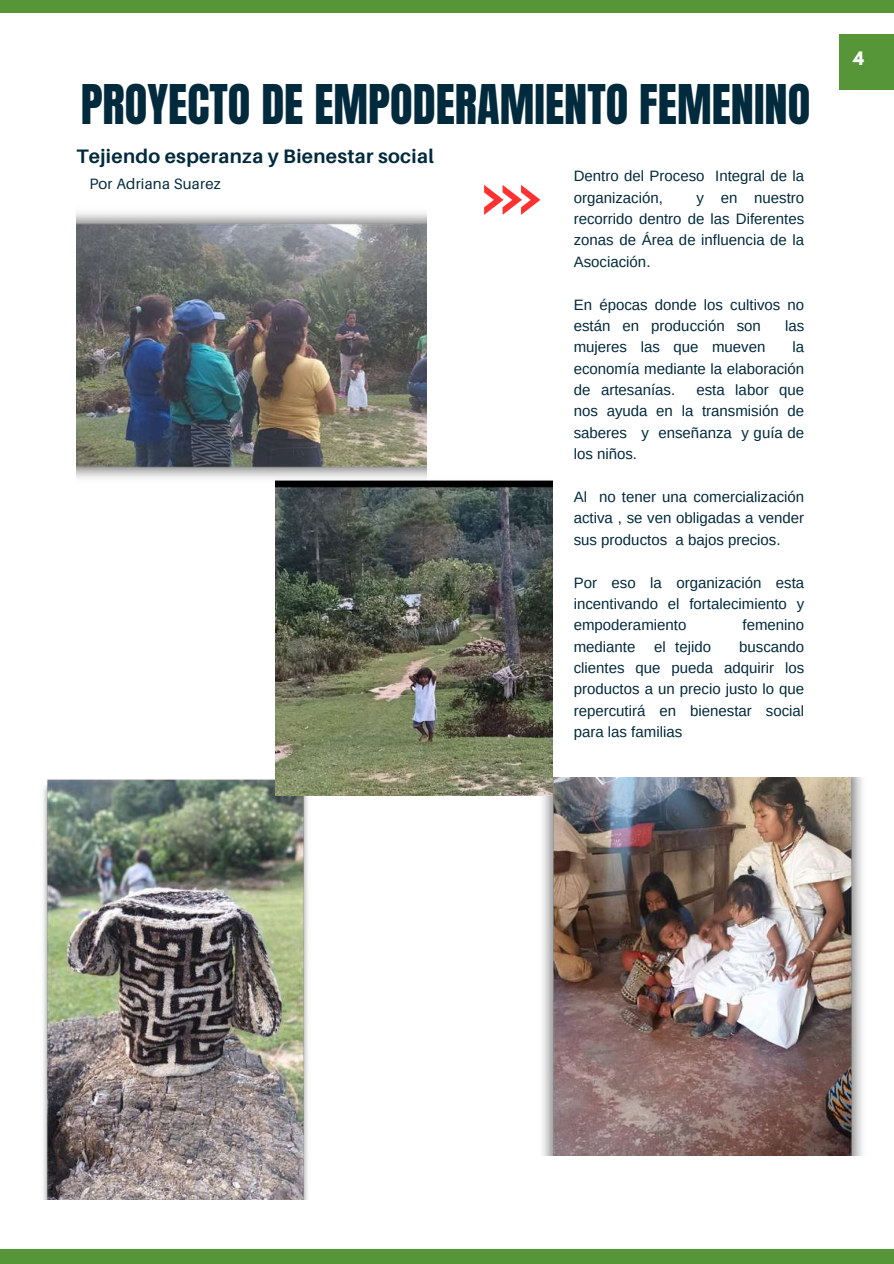
<style>
.page{position:relative;width:894px;height:1264px;background:#fff}
.page>*{position:absolute;margin:0;border:0;box-sizing:border-box;transform-origin:0 0}
.t1{font:46.5px "Anton";color:#022a3d}
.t2{font:700 19.5px "Aileron";letter-spacing:.015em;color:#022a3d}
.t3{font:700 16.5px "League Spartan";color:#fff}
.t4{font:15px/21.3px "Arimo";color:#022a3d;text-align:justify}
.t5{font:15px "Aileron";letter-spacing:.015em;color:#022a3d}
</style>
<div class="page">
<div style="left:0;top:0;width:893px;height:12px;background:#569639"></div>
<div style="left:0;top:1249px;width:893px;height:14px;background:#569639"></div>
<div style="left:839px;top:34px;width:54px;height:55px;background:#569639"></div>
<img style="left:76px;top:213px;width:350px;height:274px">
<img style="left:540px;top:777px;width:322px;height:378px">
<img style="left:43px;top:777px;width:273px;height:422px">
<img style="left:276px;top:475px;width:277px;height:320px">
<svg style="left:484px;top:185px;width:56px;height:30px"></svg>
<h1 class="t1" style="left:81px;top:71px;width:731px">PROYECTO DE EMPODERAMIENTO FEMENINO</h1>
<h2 class="t2" style="left:76px;top:144px;width:359px">Tejiendo esperanza y Bienestar social</h2>
<p class="t5" style="left:89px;top:175px;width:133px">Por Adriana Suarez</p>
<p class="t4" style="left:573px;top:165px;width:232px">Dentro del Proceso Integral de la organización,</p>
<p class="t4" style="left:573px;top:187px;width:232px;text-indent:123px">y en nuestro recorrido dentro de las Diferentes zonas de Área de influencia de la Asociación.</p>
<p class="t4" style="left:573px;top:294px;width:232px">En épocas donde los cultivos no están en producción son</p>
<p class="t4" style="left:784px;top:315px;width:21px">las</p>
<p class="t4" style="left:573px;top:336px;width:232px;text-indent:219px">la economía mediante la elaboración de artesanías.</p>
<p class="t4" style="left:573px;top:336px;width:193px">mujeres las que mueven</p>
<p class="t4" style="left:573px;top:379px;width:232px;text-indent:123px">esta labor que nos ayuda en la transmisión de saberes y enseñanza y guía de los niños.</p>
<p class="t4" style="left:573px;top:486px;width:232px">Al no tener una comercialización activa , se ven obligadas a vender sus productos a bajos precios.</p>
<p class="t4" style="left:573px;top:571px;width:232px">Por eso la organización esta incentivando el fortalecimiento y empoderamiento</p>
<p class="t4" style="left:742px;top:614px;width:63px">femenino</p>
<p class="t4" style="left:573px;top:636px;width:232px;text-indent:165px">buscando clientes que pueda adquirir los productos a un precio justo lo que repercutirá en bienestar social para las familias</p>
<p class="t4" style="left:573px;top:636px;width:139px">mediante el tejido</p>
<p class="t3" style="left:852px;top:51px;width:12px">4</p>
</div>
